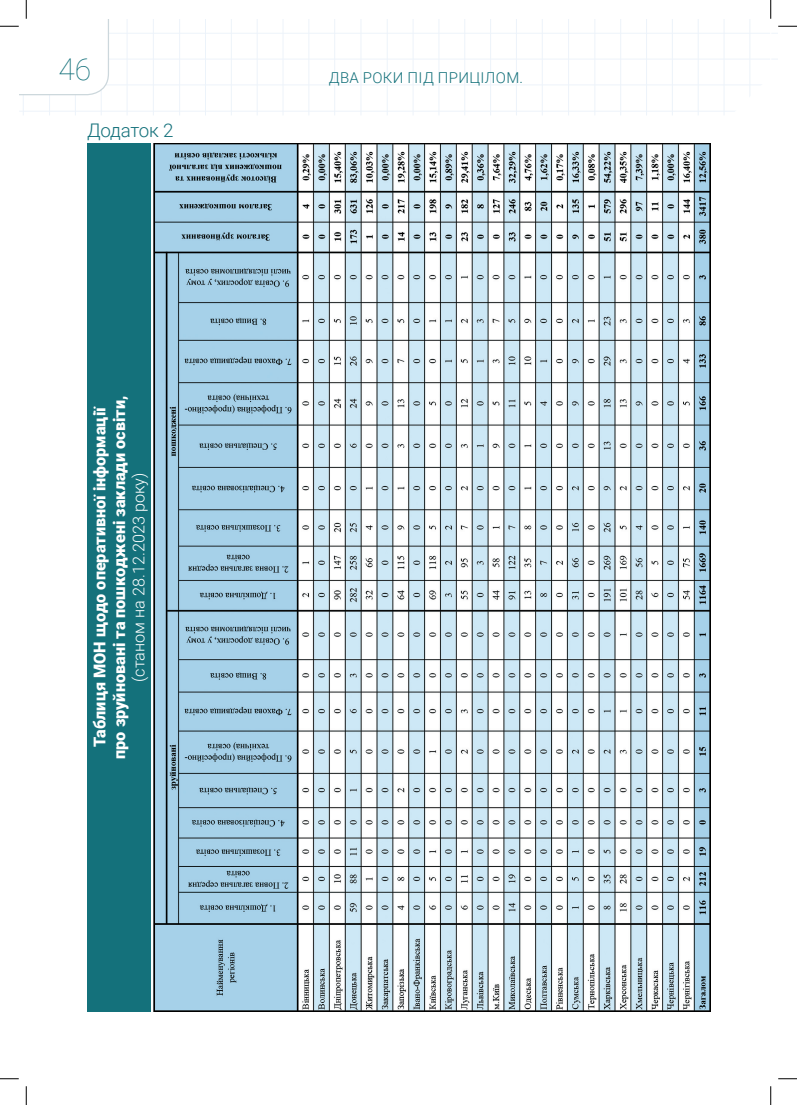
<style>
.page{position:relative;width:797px;height:1105px;background:#fff}
.page>*{position:absolute;margin:0;border:0;box-sizing:border-box;transform-origin:0 0}
.t1{font:100 30px "Roboto";color:#14717b}
.t2{font:300 18.75px "Roboto";letter-spacing:-.015em;color:#14717b}
.t3{font:900 16.25px/19.5px "Roboto";color:#fff;text-align:center}
.t4{font:300 16.25px "Roboto";color:#fff}
.t5{font:300 15px "Roboto";letter-spacing:.025em;color:#14717b}
</style>
<div class="page">
<img style="left:153px;top:143px;width:557px;height:868px">
<hr style="left:19px;top:111px;width:751px;height:1px;background:#a1c1e5">
<hr style="left:19px;top:85px;width:751px;height:1px;background:#a1c1e5">
<hr style="left:19px;top:59px;width:751px;height:1px;background:#a1c1e5">
<hr style="left:19px;top:33px;width:751px;height:1px;background:#a1c1e5">
<hr style="left:360px;top:19px;width:1px;height:96px;background:#a1c1e5">
<hr style="left:153px;top:19px;width:1px;height:96px;background:#a1c1e5">
<hr style="left:23px;top:19px;width:1px;height:96px;background:#a1c1e5">
<hr style="left:387px;top:19px;width:1px;height:96px;background:#a1c1e5">
<hr style="left:179px;top:19px;width:1px;height:96px;background:#a1c1e5">
<hr style="left:49px;top:19px;width:1px;height:96px;background:#a1c1e5">
<hr style="left:413px;top:19px;width:1px;height:96px;background:#a1c1e5">
<hr style="left:205px;top:19px;width:1px;height:96px;background:#a1c1e5">
<hr style="left:75px;top:19px;width:1px;height:96px;background:#a1c1e5">
<hr style="left:438px;top:19px;width:1px;height:96px;background:#a1c1e5">
<hr style="left:231px;top:19px;width:1px;height:96px;background:#a1c1e5">
<hr style="left:101px;top:19px;width:1px;height:96px;background:#a1c1e5">
<hr style="left:464px;top:19px;width:1px;height:96px;background:#a1c1e5">
<hr style="left:257px;top:19px;width:1px;height:96px;background:#a1c1e5">
<hr style="left:127px;top:19px;width:1px;height:96px;background:#a1c1e5">
<hr style="left:490px;top:19px;width:1px;height:96px;background:#a1c1e5">
<hr style="left:283px;top:19px;width:1px;height:96px;background:#a1c1e5">
<hr style="left:516px;top:19px;width:1px;height:96px;background:#a1c1e5">
<hr style="left:308px;top:19px;width:1px;height:96px;background:#a1c1e5">
<hr style="left:542px;top:19px;width:1px;height:96px;background:#a1c1e5">
<hr style="left:334px;top:19px;width:1px;height:96px;background:#a1c1e5">
<hr style="left:568px;top:19px;width:1px;height:96px;background:#a1c1e5">
<hr style="left:594px;top:19px;width:1px;height:96px;background:#a1c1e5">
<hr style="left:620px;top:19px;width:1px;height:96px;background:#a1c1e5">
<hr style="left:646px;top:19px;width:1px;height:96px;background:#a1c1e5">
<hr style="left:672px;top:19px;width:1px;height:96px;background:#a1c1e5">
<hr style="left:698px;top:19px;width:1px;height:96px;background:#a1c1e5">
<hr style="left:723px;top:19px;width:1px;height:96px;background:#a1c1e5">
<hr style="left:749px;top:19px;width:1px;height:96px;background:#a1c1e5">
<div style="left:87px;top:143px;width:64px;height:868px;background:#14717b"></div>
<svg style="left:778px;top:25px;width:19px;height:2px"></svg>
<svg style="left:0;top:1078px;width:19px;height:1px"></svg>
<svg style="left:778px;top:1078px;width:19px;height:1px"></svg>
<svg style="left:0;top:0;width:110px;height:96px"></svg>
<svg style="left:25px;top:1086px;width:2px;height:19px"></svg>
<svg style="left:770px;top:0;width:1px;height:19px"></svg>
<svg style="left:770px;top:1086px;width:1px;height:19px"></svg>
<h1 class="t1" style="left:58px;top:48px;width:34px">46</h1>
<p class="t2" style="left:87px;top:117px;width:88px">Додаток 2</p>
<p class="t3" style="left:89px;top:759px;width:365px;rotate:-90deg">Таблиця МОН щодо оперативної інформації про зруйновані та пошкоджені заклади освіти,</p>
<p class="t4" style="left:127px;top:682px;width:210px;rotate:-90deg">(станом на 28.12.2023 року)</p>
<p class="t5" style="left:329px;top:67px;width:196px">ДВА РОКИ ПІД ПРИЦІЛОМ.</p>
</div>
